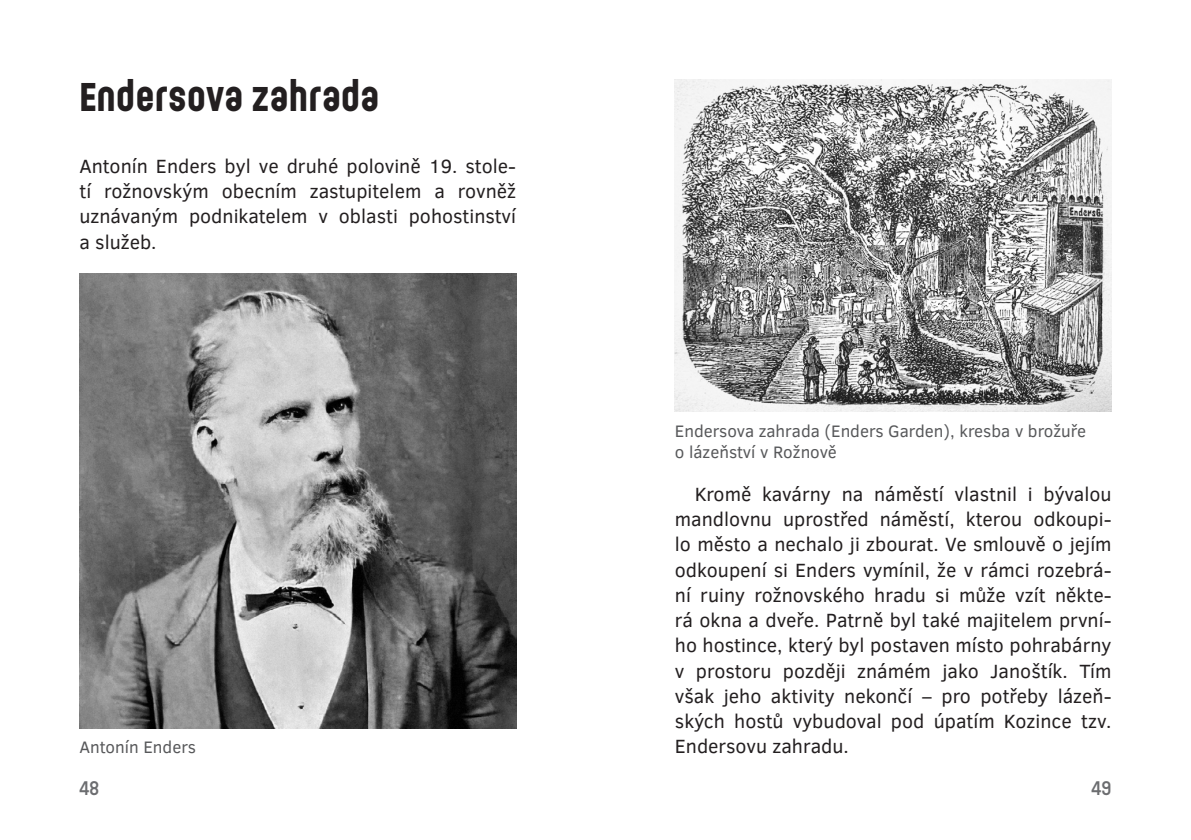
<style>
.page{position:relative;width:1191px;height:840px;background:#fff}
.page>*{position:absolute;margin:0;border:0;box-sizing:border-box;transform-origin:0 0}
.Kapitola{font:700 40px "Ladislav";color:#231f20}
.Text-deleni-Lepsi-me{font:19.6px/25.2px "Clear Sans";color:#231f20;text-align:justify}
.Text_1__odstavec{font:19.6px/25.2px "Clear Sans";color:#231f20;text-align:justify}
.t1{font:600 19.6px "Ladislav";color:#6c6d70}
.Popiska_fota{font:17px/20.4px "Clear Sans";color:#57585a}
</style>
<div class="page">
<img style="left:675px;top:79px;width:436px;height:332px">
<img style="left:79px;top:274px;width:437px;height:453px">
<p class="Kapitola" style="left:79px;top:72px;width:302px">Endersova zahrada</p>
<p class="Text_1__odstavec" style="left:79px;top:153px;width:438px">Antonín Enders byl ve druhé polovině 19. stole&shy;tí rožnovským obecním zastupitelem a rovněž uznávaným podnikatelem v oblasti pohostinství a služeb.</p>
<p class="Popiska_fota" style="left:79px;top:736px;width:118px">Antonín Enders</p>
<p class="Popiska_fota" style="left:675px;top:421px;width:413px">Endersova zahrada (Enders Garden), kresba v brožuře o lázeňství v Rožnově</p>
<p class="Text-deleni-Lepsi-me" style="left:675px;top:481px;width:438px;text-indent:20px">Kromě kavárny na náměstí vlastnil i bývalou mandlovnu uprostřed náměstí, kterou odkoupi&shy;lo město a nechalo ji zbourat. Ve smlouvě o jejím odkoupení si Enders vymínil, že v rámci rozebrá&shy;ní ruiny rožnovského hradu si může vzít někte&shy;rá okna a dveře. Patrně byl také majitelem první&shy;ho hostince, který byl postaven místo pohrabárny v prostoru později známém jako Janoštík. Tím však jeho aktivity nekončí – pro potřeby lázeň&shy;ských hostů vybudoval pod úpatím Kozince tzv.<br>Endersovu zahradu.</p>
<p class="t1" style="left:79px;top:775px;width:21px">48</p>
<p class="t1" style="left:1091px;top:775px;width:21px">49</p>
</div>
